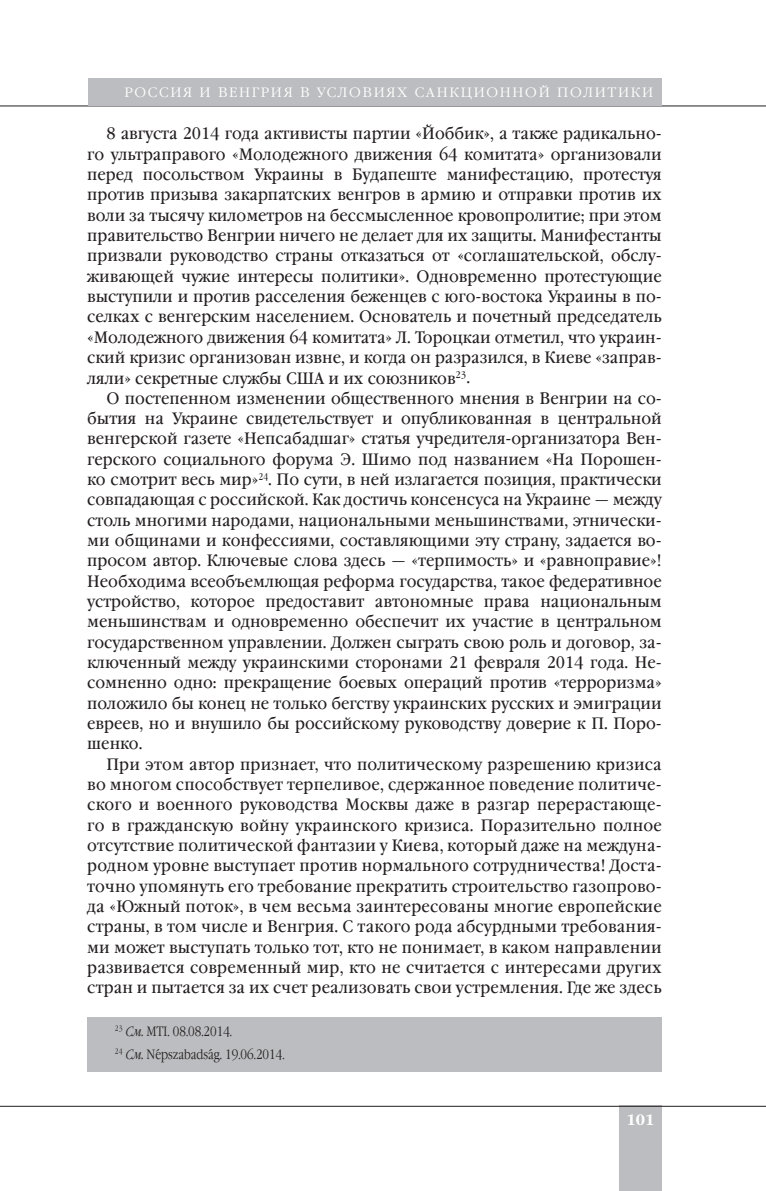
<style>
.page{position:relative;width:766px;height:1191px;background:#fff}
.page>*{position:absolute;margin:0;border:0;box-sizing:border-box;transform-origin:0 0}
.t1{font:16.5px "Garamond Book Narrow C";color:#231f20;scale:1.1 1}
.t2{font:700 15px "Garamond C";color:#fff}
.t3{font:300 13.5px/23px "Garamond Narrow C";color:#231f20}
.t4{font:300 13.5px "Garamond Narrow C";letter-spacing:.1em;color:#fff;scale:1.25 1}
.s1{font-style:italic}
.s2{font-family:"Phonetic Newton";font-weight:400}
</style>
<div class="page">
<div style="left:619px;top:1106px;width:42px;height:85px;background:#bcbdc0"></div>
<hr style="left:0;top:1106px;width:765px;height:1px;background:#231f20">
<hr style="left:0;top:106px;width:765px;height:1px;background:#231f20">
<div style="left:89px;top:78px;width:572px;height:28px;background:#bcbdc0"></div>
<div style="left:87px;top:1017px;width:574px;height:54px;background:#bcbdc0"></div>
<p class="t4" style="left:124px;top:87px;width:424px">РОССИЯ И ВЕНГРИЯ В УСЛОВИЯХ САНКЦИОННОЙ ПОЛИТИКИ</p>
<p class="t1" style="left:106px;top:127px;width:506px">8 августа 2014 года активисты партии «Йоббик», а также радикально-</p>
<p class="t1" style="left:87px;top:147px;width:523px">го ультраправого «Молодежного движения 64 комитата» организовали</p>
<p class="t1" style="left:87px;top:168px;width:523px">перед посольством Украины в Будапеште манифестацию, протестуя</p>
<p class="t1" style="left:87px;top:188px;width:523px">против призыва закарпатских венгров в армию и отправки против их</p>
<p class="t1" style="left:87px;top:208px;width:523px">воли за тысячу километров на бессмысленное кровопролитие; при этом</p>
<p class="t1" style="left:87px;top:229px;width:523px">правительство Венгрии ничего не делает для их защиты. Манифестанты</p>
<p class="t1" style="left:87px;top:249px;width:523px">призвали руководство страны отказаться от «соглашательской, обслу-</p>
<p class="t1" style="left:87px;top:269px;width:523px">живающей чужие интересы политики». Одновременно протестующие</p>
<p class="t1" style="left:87px;top:290px;width:523px">выступили и против расселения беженцев с юго-востока Украины в по-</p>
<p class="t1" style="left:87px;top:310px;width:523px">селках с венгерским населением. Основатель и почетный председатель</p>
<p class="t1" style="left:87px;top:330px;width:523px">«Молодежного движения 64 комитата» Л. Тороцкаи отметил, что украин-</p>
<p class="t1" style="left:87px;top:351px;width:523px">ский кризис организован извне, и когда он разразился, в Киеве «заправ-</p>
<p class="t1" style="left:87px;top:371px;width:349px">ляли» секретные службы США и их союзников<sup>23</sup>.</p>
<p class="t1" style="left:106px;top:391px;width:506px">О постепенном изменении общественного мнения в Венгрии на со-</p>
<p class="t1" style="left:87px;top:412px;width:523px">бытия на Украине свидетельствует и опубликованная в центральной</p>
<p class="t1" style="left:87px;top:432px;width:523px">венгерской газете «Непсабадшаг» статья учредителя-организатора Вен-</p>
<p class="t1" style="left:87px;top:452px;width:523px">герского социального форума Э. Шимо под названием «На Порошен-</p>
<p class="t1" style="left:87px;top:473px;width:523px">ко смотрит весь мир»<sup>24</sup>. По сути, в ней излагается позиция, практически</p>
<p class="t1" style="left:87px;top:493px;width:523px">совпадающая с российской. Как достичь консенсуса на Украине — между</p>
<p class="t1" style="left:87px;top:513px;width:523px">столь многими народами, национальными меньшинствами, этнически-</p>
<p class="t1" style="left:87px;top:534px;width:523px">ми общинами и конфессиями, составляющими эту страну, задается во-</p>
<p class="t1" style="left:87px;top:554px;width:523px">просом автор. Ключевые слова здесь — «терпимость» и «равноправие»!</p>
<p class="t1" style="left:87px;top:574px;width:523px">Необходима всеобъемлющая реформа государства, такое федеративное</p>
<p class="t1" style="left:87px;top:595px;width:523px">устройство, которое предоставит автономные права национальным</p>
<p class="t1" style="left:87px;top:615px;width:523px">меньшинствам и одновременно обеспечит их участие в центральном</p>
<p class="t1" style="left:87px;top:635px;width:523px">государственном управлении. Должен сыграть свою роль и договор, за-</p>
<p class="t1" style="left:87px;top:656px;width:523px">ключенный между украинскими сторонами 21 февраля 2014 года. Не-</p>
<p class="t1" style="left:87px;top:676px;width:523px">сомненно одно: прекращение боевых операций против «терроризма»</p>
<p class="t1" style="left:87px;top:696px;width:523px">положило бы конец не только бегству украинских русских и эмиграции</p>
<p class="t1" style="left:87px;top:717px;width:523px">евреев, но и внушило бы российскому руководству доверие к П. Поро-</p>
<p class="t1" style="left:87px;top:737px;width:52px">шенко.</p>
<p class="t1" style="left:106px;top:757px;width:506px">При этом автор признает, что политическому разрешению кризиса</p>
<p class="t1" style="left:87px;top:777px;width:523px">во многом способствует терпеливое, сдержанное поведение политиче-</p>
<p class="t1" style="left:87px;top:798px;width:523px">ского и военного руководства Москвы даже в разгар перерастающе-</p>
<p class="t1" style="left:87px;top:818px;width:523px">го в гражданскую войну украинского кризиса. Поразительно полное</p>
<p class="t1" style="left:87px;top:838px;width:523px">отсут ствие политической фантазии у Киева, который даже на междуна-</p>
<p class="t1" style="left:87px;top:859px;width:523px">родном уровне выступает против нормального сотрудничества! Доста-</p>
<p class="t1" style="left:87px;top:879px;width:523px">точно упомянуть его требование прекратить строительство газопрово-</p>
<p class="t1" style="left:87px;top:899px;width:523px">да «Южный поток», в чем весьма заинтересованы многие европейские</p>
<p class="t1" style="left:87px;top:920px;width:523px">страны, в том числе и Венгрия. С такого рода абсурдными требования-</p>
<p class="t1" style="left:87px;top:940px;width:523px">ми может выступать только тот, кто не понимает, в каком направлении</p>
<p class="t1" style="left:87px;top:960px;width:523px">развивается современный мир, кто не считается с интересами других</p>
<p class="t1" style="left:87px;top:981px;width:523px">стран и пытается за их счет реализовать свои устремления. Где же здесь</p>
<p class="t3" style="left:115px;top:1021px;width:171px"><sup>23</sup> <span class="s1">См.</span> MTI. 08.08.2014.<br><sup>24</sup> <span class="s1">См.</span> Ne<span class="s2">´</span>pszabadsa<span class="s2">´</span>g. 19.06.2014.</p>
<p class="t2" style="left:626px;top:1113px;width:29px">101</p>
</div>
